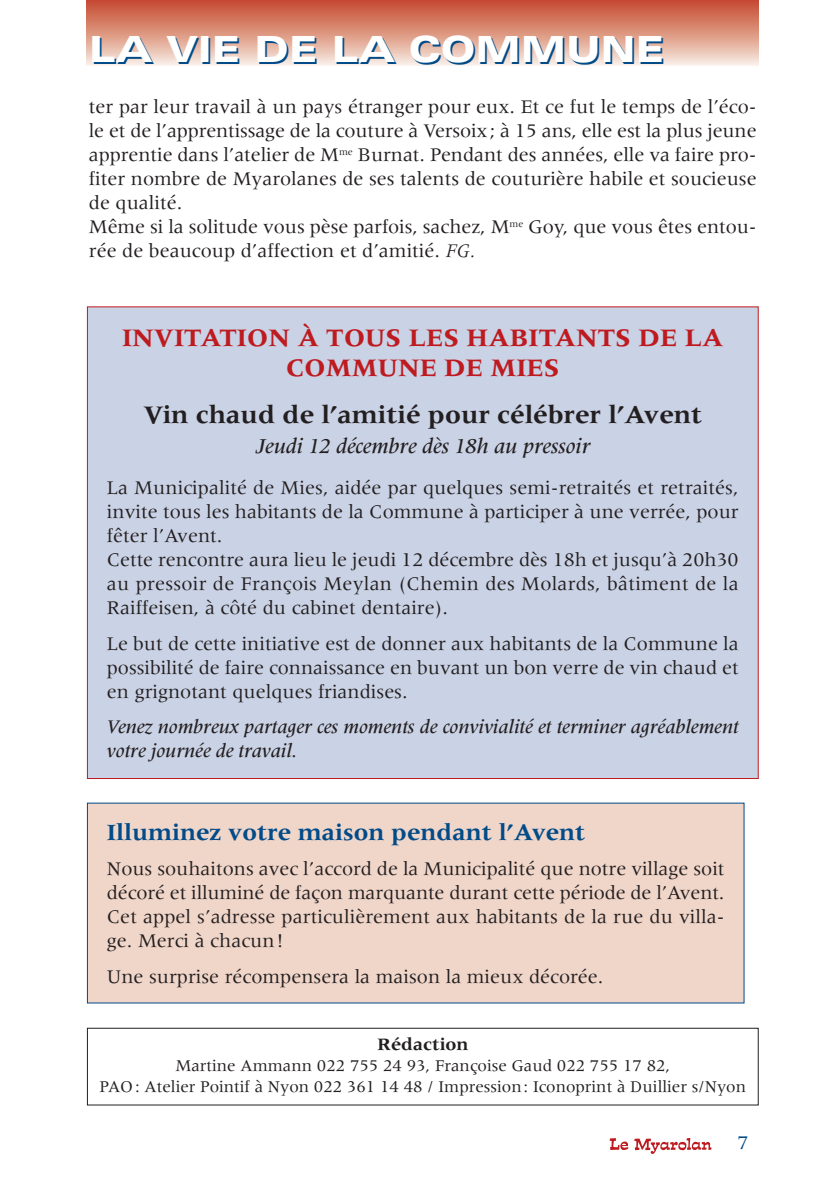
<style>
.page{position:relative;width:840px;height:1190px;background:#fff}
.page>*{position:absolute;margin:0;border:0;box-sizing:border-box;transform-origin:0 0}
.t1{font:900 expanded 36px "Univers";color:#004b88}
.t2{font:700 26px/30px "Meridien";color:#bd1b20;text-align:center}
.t3{font:700 26px "Meridien";color:#231f20}
.t4{font:700 24px "Meridien";color:#004b88}
.t5{font:italic 500 22px "Meridien";color:#231f20}
.t6{font:20px/24px "Meridien";color:#231f20}
.t7{font:italic 500 20px/24px "Meridien";color:#231f20}
.t8{font:20px "Meridien";color:#004b88}
.t9{font:700 18px "Meridien";color:#231f20}
.t10{font:17px/20.4px "Meridien";color:#231f20;text-align:center}
.s1{font-style:italic}
</style>
<div class="page">
<div style="left:87px;top:0;width:672px;height:65px;background:linear-gradient(to bottom,#c4462a,#f6e8dc)"></div>
<svg style="left:610px;top:1138px;width:18px;height:12px"></svg>
<svg style="left:634px;top:1138px;width:78px;height:16px"></svg>
<div style="left:87px;top:803px;width:657px;height:200px;background:#f0d5c9"></div>
<div style="left:87px;top:307px;width:671px;height:472px;background:#cad2e5"></div>
<div style="left:87px;top:1028px;width:672px;height:78px;border:1px solid #231f20"></div>
<h1 class="t1" style="left:91px;top:38px;width:577px">LA VIE DE LA COMMUNE</h1>
<p class="t6" style="left:89px;top:96px;width:669px">ter par leur travail à un pays étranger pour eux. Et ce fut le temps de l’éco&shy;le et de l’apprentissage de la couture à Versoix; à 15 ans, elle est la plus jeune apprentie dans l’atelier de M<sup>me</sup> Burnat. Pendant des années, elle va faire pro&shy;fiter nombre de Myarolanes de ses talents de couturière habile et soucieuse de qualité.<br>Même si la solitude vous pèse parfois, sachez, M<sup>me</sup> Goy, que vous êtes entou&shy;rée de beaucoup d’affection et d’amitié. <span class="s1">FG.</span></p>
<h2 class="t2" style="left:122px;top:325px;width:603px">INVITATION À TOUS LES HABITANTS DE LA<br>COMMUNE DE MIES</h2>
<h2 class="t3" style="left:143px;top:405px;width:560px">Vin chaud de l’amitié pour célébrer l’Avent</h2>
<p class="t5" style="left:255px;top:438px;width:336px">Jeudi 12 décembre dès 18h au pressoir</p>
<p class="t6" style="left:107px;top:477px;width:633px">La Municipalité de Mies, aidée par quelques semi-retraités et retraités, invite tous les habitants de la Commune à participer à une verrée, pour fêter l’Avent.<br>Cette rencontre aura lieu le jeudi 12 décembre dès 18h et jusqu’à 20h30 au pressoir de François Meylan (Chemin des Molards, bâtiment de la Raiffeisen, à côté du cabinet dentaire).</p>
<p class="t6" style="left:107px;top:633px;width:633px;text-align:justify">Le but de cette initiative est de donner aux habitants de la Commune la possibilité de faire connaissance en buvant un bon verre de vin chaud et en grignotant quelques friandises.</p>
<p class="t7" style="left:107px;top:716px;width:633px">Venez nombreux partager ces moments de convivialité et terminer agréablement votre journée de travail.</p>
<p class="t4" style="left:107px;top:823px;width:480px">Illuminez votre maison pendant l’Avent</p>
<p class="t6" style="left:107px;top:858px;width:619px;text-align:justify">Nous souhaitons avec l’accord de la Municipalité que notre village soit décoré et illuminé de façon marquante durant cette période de l’Avent.<br>Cet appel s’adresse particulièrement aux habitants de la rue du villa&shy;ge. Merci à chacun!</p>
<p class="t6" style="left:107px;top:966px;width:498px">Une surprise récompensera la maison la mieux décorée.</p>
<p class="t9" style="left:377px;top:1038px;width:93px">Rédaction</p>
<p class="t10" style="left:100px;top:1057px;width:648px">Martine Ammann 022 755 24 93, Françoise Gaud 022 755 17 82,<br>PAO: Atelier Pointif à Nyon 022 361 14 48 / Impression: Iconoprint à Duillier s/Nyon</p>
<p class="t8" style="left:738px;top:1135px;width:13px">7</p>
</div>
